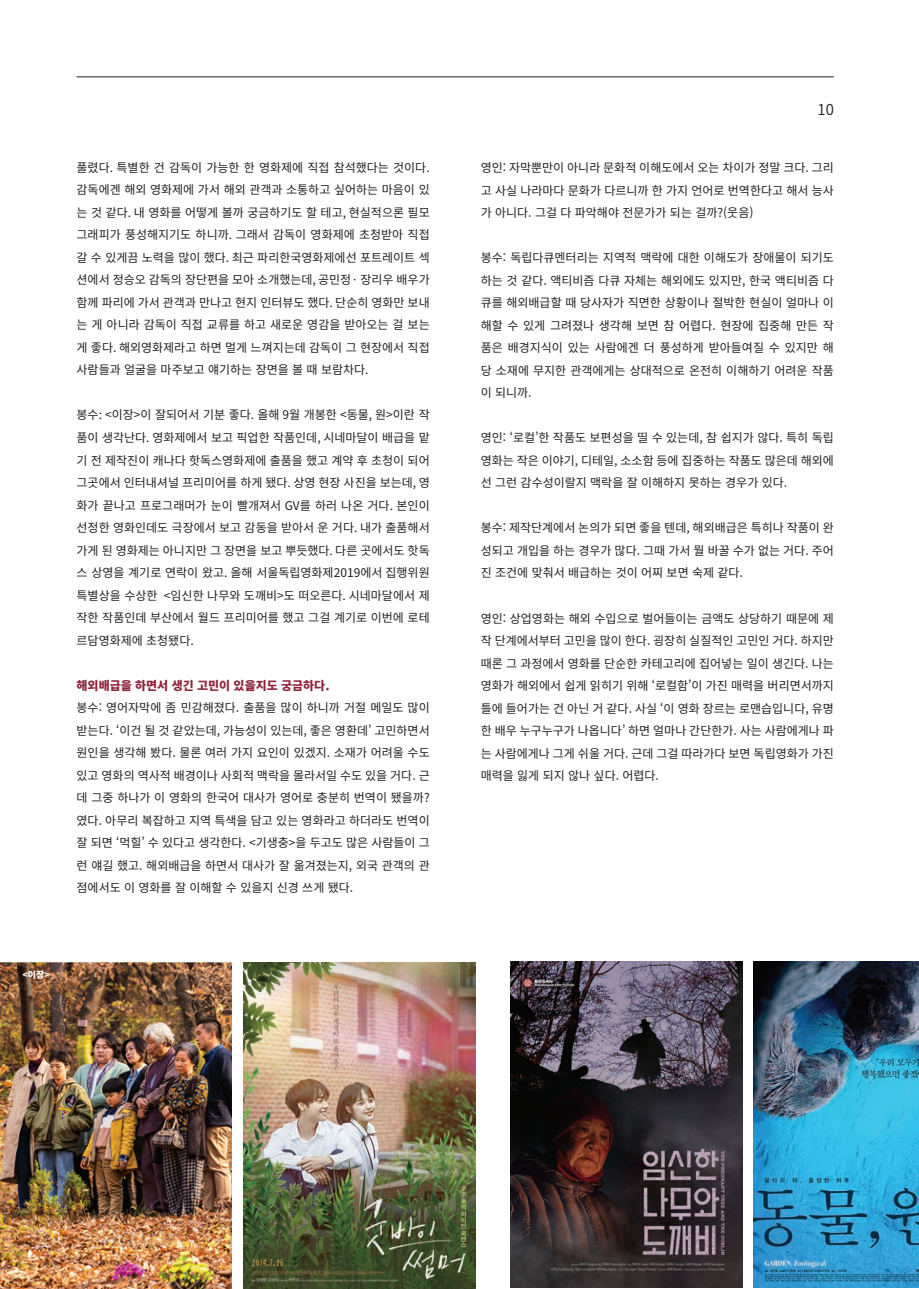
<style>
.page{position:relative;width:919px;height:1289px;background:#fff}
.page>*{position:absolute;margin:0;border:0;box-sizing:border-box;transform-origin:0 0}
.t1{font:600 15px "Noto Sans CJ Kkr";color:#231f20}
.t2{font:12px/22.5px "Noto Sans CJ Kkr";color:#231f20;text-align:justify}
.t3{font:900 12px "Noto Sans CJ Kkr";color:#8f263c}
.t4{font:900 9px "Noto Sans CJ Kkr";color:#fff}
</style>
<div class="page">
<hr style="left:77px;top:76px;width:756px;height:1px;background:#231f20">
<img style="left:0;top:962px;width:231px;height:326px">
<img style="left:244px;top:962px;width:231px;height:326px">
<img style="left:753px;top:961px;width:165px;height:326px">
<img style="left:510px;top:961px;width:232px;height:326px">
<p class="t2" style="left:77px;top:156px;width:354px">풀렸다. 특별한 건 감독이 가능한 한 영화제에 직접 참석했다는 것이다. 감독에겐 해외 영화제에 가서 해외 관객과 소통하고 싶어하는 마음이 있 는 것 같다. 내 영화를 어떻게 볼까 궁금하기도 할 테고, 현실적으론 필모 그래피가 풍성해지기도 하니까. 그래서 감독이 영화제에 초청받아 직접 갈 수 있게끔 노력을 많이 했다. 최근 파리한국영화제에선 포트레이트 섹 션에서 정승오 감독의 장단편을 모아 소개했는데, 공민정· 장리우 배우가 함께 파리에 가서 관객과 만나고 현지 인터뷰도 했다. 단순히 영화만 보내 는 게 아니라 감독이 직접 교류를 하고 새로운 영감을 받아오는 걸 보는 게 좋다. 해외영화제라고 하면 멀게 느껴지는데 감독이 그 현장에서 직접 사람들과 얼굴을 마주보고 얘기하는 장면을 볼 때 보람차다.</p>
<p class="t2" style="left:77px;top:404px;width:354px">봉수: &lt;이장&gt;이 잘되어서 기분 좋다. 올해 9월 개봉한 &lt;동물, 원&gt;이란 작 품이 생각난다. 영화제에서 보고 픽업한 작품인데, 시네마달이 배급을 맡 기 전 제작진이 캐나다 핫독스영화제에 출품을 했고 계약 후 초청이 되어 그곳에서 인터내셔널 프리미어를 하게 됐다. 상영 현장 사진을 보는데, 영 화가 끝나고 프로그래머가 눈이 빨개져서 GV를 하러 나온 거다. 본인이 선정한 영화인데도 극장에서 보고 감동을 받아서 운 거다. 내가 출품해서 가게 된 영화제는 아니지만 그 장면을 보고 뿌듯했다. 다른 곳에서도 핫독 스 상영을 계기로 연락이 왔고. 올해 서울독립영화제2019에서 집행위원 특별상을 수상한 &lt;임신한 나무와 도깨비&gt;도 떠오른다. 시네마달에서 제 작한 작품인데 부산에서 월드 프리미어를 했고 그걸 계기로 이번에 로테 르담영화제에 초청됐다.</p>
<p class="t3" style="left:77px;top:678px;width:254px">해외배급을 하면서 생긴 고민이 있을지도 궁금하다.</p>
<p class="t2" style="left:77px;top:696px;width:354px">봉수: 영어자막에 좀 민감해졌다. 출품을 많이 하니까 거절 메일도 많이 받는다. ‘이건 될 것 같았는데, 가능성이 있는데, 좋은 영환데’ 고민하면서 원인을 생각해 봤다. 물론 여러 가지 요인이 있겠지. 소재가 어려울 수도 있고 영화의 역사적 배경이나 사회적 맥락을 몰라서일 수도 있을 거다. 근 데 그중 하나가 이 영화의 한국어 대사가 영어로 충분히 번역이 됐을까? 였다. 아무리 복잡하고 지역 특색을 담고 있는 영화라고 하더라도 번역이 잘 되면 ‘먹힐’ 수 있다고 생각한다. &lt;기생충&gt;을 두고도 많은 사람들이 그 런 얘길 했고. 해외배급을 하면서 대사가 잘 옮겨졌는지, 외국 관객의 관 점에서도 이 영화를 잘 이해할 수 있을지 신경 쓰게 됐다.</p>
<p class="t4" style="left:22px;top:969px;width:29px">&lt;이장&gt;</p>
<p class="t1" style="left:817px;top:101px;width:18px">10</p>
<p class="t2" style="left:480px;top:157px;width:354px">영인: 자막뿐만이 아니라 문화적 이해도에서 오는 차이가 정말 크다. 그리 고 사실 나라마다 문화가 다르니까 한 가지 언어로 번역한다고 해서 능사 가 아니다. 그걸 다 파악해야 전문가가 되는 걸까?(웃음)</p>
<p class="t2" style="left:480px;top:247px;width:354px">봉수: 독립다큐멘터리는 지역적 맥락에 대한 이해도가 장애물이 되기도 하는 것 같다. 액티비즘 다큐 자체는 해외에도 있지만, 한국 액티비즘 다 큐를 해외배급할 때 당사자가 직면한 상황이나 절박한 현실이 얼마나 이 해할 수 있게 그려졌나 생각해 보면 참 어렵다. 현장에 집중해 만든 작 품은 배경지식이 있는 사람에겐 더 풍성하게 받아들여질 수 있지만 해 당 소재에 무지한 관객에게는 상대적으로 온전히 이해하기 어려운 작품 이 되니까.</p>
<p class="t2" style="left:480px;top:427px;width:354px">영인: ‘로컬’한 작품도 보편성을 띨 수 있는데, 참 쉽지가 않다. 특히 독립 영화는 작은 이야기, 디테일, 소소함 등에 집중하는 작품도 많은데 해외에 선 그런 감수성이랄지 맥락을 잘 이해하지 못하는 경우가 있다.</p>
<p class="t2" style="left:480px;top:517px;width:354px">봉수: 제작단계에서 논의가 되면 좋을 텐데, 해외배급은 특히나 작품이 완 성되고 개입을 하는 경우가 많다. 그때 가서 뭘 바꿀 수가 없는 거다. 주어 진 조건에 맞춰서 배급하는 것이 어찌 보면 숙제 같다.</p>
<p class="t2" style="left:480px;top:607px;width:354px">영인: 상업영화는 해외 수입으로 벌어들이는 금액도 상당하기 때문에 제 작 단계에서부터 고민을 많이 한다. 굉장히 실질적인 고민인 거다. 하지만 때론 그 과정에서 영화를 단순한 카테고리에 집어넣는 일이 생긴다. 나는 영화가 해외에서 쉽게 읽히기 위해 ‘로컬함’이 가진 매력을 버리면서까지 틀에 들어가는 건 아닌 거 같다. 사실 ‘이 영화 장르는 로맨습입니다, 유명 한 배우 누구누구가 나옵니다’ 하면 얼마나 간단한가. 사는 사람에게나 파 는 사람에게나 그게 쉬울 거다. 근데 그걸 따라가다 보면 독립영화가 가진 매력을 잃게 되지 않나 싶다. 어렵다.</p>
</div>
